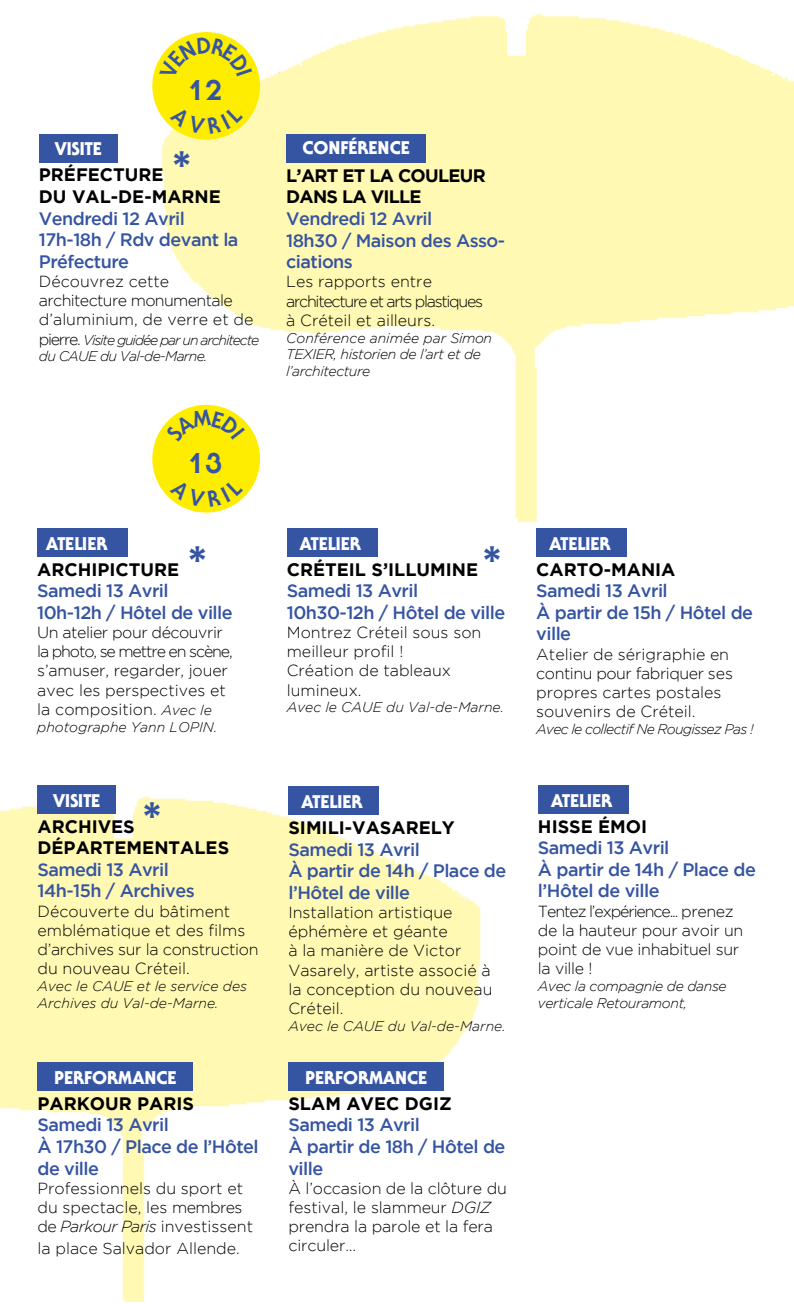
<style>
.page{position:relative;width:794px;height:1304px;background:#fff}
.page>*{position:absolute;margin:0;border:0;box-sizing:border-box;transform-origin:0 0}
.t1{font:700 48px "Gotham";color:#3554a2}
.t2{font:800 28px "Serif Gothic";color:#3554a2}
.t3{font:500 18px/21.6px "Gotham";letter-spacing:-.03em;color:#3554a1}
.t4{font:700 18px/21.6px "Gotham";color:#000}
.t5{font:800 18px "Serif Gothic";color:#fff}
.t6{font:700 18px/21.6px "Gotham";letter-spacing:-.04em;color:#000}
.t7{font:300 16px/19.2px "Gotham";color:#000}
.t8{font:300 16px/19.2px "Gotham";letter-spacing:-.02em;color:#000}
.t9{font:italic 300 14px/16.8px "Gotham";color:#000}
.t10{font:italic 300 14px/16.8px "Gotham";letter-spacing:-.025em;color:#000}
.t11{font:italic 300 14px/16.8px "Gotham";letter-spacing:-.08em;color:#000}
.t12{font:italic 300 14px "Gotham";letter-spacing:-.05em;color:#000}
.s1{font-style:normal;font-size:16px}
.s2{font-style:italic;font-size:14px}
.s3{font-style:italic}
</style>
<div class="page">
<img style="left:0;top:785px;width:629px;height:516px">
<img style="left:152px;top:14px;width:642px;height:507px">
<div style="left:152px;top:32px;width:108px;height:108px;background:#ffed00;border-radius:50%"></div>
<div style="left:39px;top:134px;width:79px;height:29px;background:#3554a2"></div>
<div style="left:286px;top:134px;width:140px;height:29px;background:#3554a2"></div>
<div style="left:152px;top:405px;width:108px;height:108px;background:#ffed00;border-radius:50%"></div>
<div style="left:37px;top:528px;width:91px;height:29px;background:#3554a2"></div>
<div style="left:536px;top:528px;width:91px;height:29px;background:#3554a2"></div>
<div style="left:288px;top:787px;width:91px;height:28px;background:#3554a2"></div>
<div style="left:287px;top:528px;width:90px;height:29px;background:#3554a2"></div>
<div style="left:538px;top:785px;width:90px;height:29px;background:#3554a2"></div>
<div style="left:37px;top:1063px;width:156px;height:28px;background:#3554a2"></div>
<div style="left:288px;top:1063px;width:156px;height:28px;background:#3554a2"></div>
<div style="left:37px;top:785px;width:79px;height:29px;background:#3554a2"></div>
<svg style="left:159px;top:37px;width:93px;height:23px"></svg>
<svg style="left:170px;top:125px;width:73px;height:10px"></svg>
<svg style="left:166px;top:410px;width:79px;height:13px"></svg>
<svg style="left:170px;top:498px;width:73px;height:9px"></svg>
<h2 class="t2" style="left:188px;top:73px;width:36px">12</h2>
<p class="t5" style="left:55px;top:138px;width:48px">VISITE</p>
<p class="t4" style="left:39px;top:164px;width:183px">PRÉFECTURE<br>DU VAL-DE-MARNE</p>
<p class="t3" style="left:39px;top:207px;width:201px">Vendredi 12 Avril<br>17h-18h / Rdv devant la<br>Préfecture</p>
<p class="t7" style="left:39px;top:271px;width:216px">Découvrez cette architecture monumentale d’aluminium, de verre et de</p>
<p class="t11" style="left:39px;top:331px;width:222px"><span class="s1">pierre.</span> Visite guidée par un architecte du CAUE du Val-de-Marne.</p>
<h1 class="t1" style="left:171px;top:140px;width:22px">*</h1>
<p class="t5" style="left:303px;top:137px;width:108px">CONFÉRENCE</p>
<p class="t6" style="left:286px;top:164px;width:201px">L’ART ET LA COULEUR<br>DANS LA VILLE</p>
<p class="t3" style="left:286px;top:207px;width:220px">Vendredi 12 Avril<br>18h30 / Maison des Asso&shy;ciations</p>
<p class="t7" style="left:286px;top:272px;width:198px">Les rapports entre architecture et arts plastiques à Créteil et ailleurs.</p>
<p class="t10" style="left:286px;top:329px;width:207px">Conférence animée par Simon<br>TEXIER, historien de l’art et de l’architecture</p>
<h2 class="t2" style="left:188px;top:446px;width:36px">13</h2>
<p class="t5" style="left:46px;top:532px;width:63px">ATELIER</p>
<p class="t5" style="left:300px;top:532px;width:63px">ATELIER</p>
<h1 class="t1" style="left:187px;top:535px;width:22px">*</h1>
<h1 class="t1" style="left:482px;top:535px;width:22px">*</h1>
<p class="t4" style="left:287px;top:558px;width:193px">CRÉTEIL S’ILLUMINE</p>
<p class="t3" style="left:287px;top:580px;width:220px">Samedi 13 Avril<br>10h30-12h / Hôtel de ville</p>
<p class="t7" style="left:287px;top:622px;width:196px">Montrez Créteil sous son meilleur profil !<br>Création de tableaux lumineux.</p>
<p class="t9" style="left:287px;top:699px;width:219px">Avec le CAUE du Val-de-Marne.</p>
<p class="t4" style="left:37px;top:558px;width:143px">ARCHIPICTURE</p>
<p class="t3" style="left:37px;top:580px;width:197px">Samedi 13 Avril<br>10h-12h / Hôtel de ville</p>
<p class="t7" style="left:37px;top:622px;width:197px">Un atelier pour découvrir la photo, se mettre en scène, s’amuser, regarder, jouer avec les perspectives et la composition. <span class="s2">Avec le</span></p>
<p class="t9" style="left:37px;top:718px;width:181px">photographe Yann LOPIN.</p>
<p class="t5" style="left:53px;top:789px;width:48px">VISITE</p>
<p class="t4" style="left:37px;top:815px;width:193px">ARCHIVES<br>DÉPARTEMENTALES</p>
<p class="t3" style="left:37px;top:858px;width:159px">Samedi 13 Avril<br>14h-15h / Archives</p>
<p class="t7" style="left:37px;top:901px;width:223px">Découverte du bâtiment emblématique et des films d’archives sur la construction du nouveau Créteil.</p>
<p class="t9" style="left:37px;top:978px;width:211px">Avec le CAUE et le service des<br>Archives du Val-de-Marne.</p>
<h1 class="t1" style="left:142px;top:791px;width:22px">*</h1>
<p class="t5" style="left:301px;top:791px;width:63px">ATELIER</p>
<p class="t4" style="left:288px;top:816px;width:168px">SIMILI-VASARELY</p>
<p class="t3" style="left:288px;top:838px;width:219px">Samedi 13 Avril<br>À partir de 14h / Place de l’Hôtel de ville</p>
<p class="t7" style="left:288px;top:902px;width:206px">Installation artistique éphémère et géante<br>à la manière de Victor<br>Vasarely, artiste associé à la conception du nouveau<br>Créteil.</p>
<p class="t9" style="left:288px;top:1017px;width:219px">Avec le CAUE du Val-de-Marne.</p>
<p class="t5" style="left:54px;top:1066px;width:124px">PERFORMANCE</p>
<p class="t5" style="left:305px;top:1066px;width:124px">PERFORMANCE</p>
<p class="t4" style="left:37px;top:1092px;width:158px">PARKOUR PARIS</p>
<p class="t3" style="left:37px;top:1114px;width:223px">Samedi 13 Avril<br>À 17h30 / Place de l’Hôtel de ville</p>
<p class="t7" style="left:37px;top:1178px;width:217px">Professionnels du sport et du spectacle, les membres de <span class="s3">Parkour Paris</span> investissent</p>
<p class="t7" style="left:37px;top:1238px;width:204px">la place Salvador Allende.</p>
<p class="t4" style="left:288px;top:1092px;width:165px">SLAM AVEC DGIZ</p>
<p class="t3" style="left:288px;top:1114px;width:218px">Samedi 13 Avril<br>À partir de 18h / Hôtel de ville</p>
<p class="t7" style="left:288px;top:1178px;width:220px">À l’occasion de la clôture du festival, le slammeur <span class="s3">DGIZ </span>prendra la parole et la fera circuler...</p>
<p class="t5" style="left:549px;top:532px;width:63px">ATELIER</p>
<p class="t4" style="left:536px;top:558px;width:141px">CARTO-MANIA</p>
<p class="t3" style="left:536px;top:580px;width:218px">Samedi 13 Avril<br>À partir de 15h / Hôtel de ville</p>
<p class="t7" style="left:536px;top:644px;width:198px">Atelier de sérigraphie en continu pour fabriquer ses propres cartes postales souvenirs de Créteil.</p>
<p class="t12" style="left:536px;top:721px;width:219px">Avec le collectif Ne Rougissez Pas !</p>
<p class="t5" style="left:551px;top:789px;width:63px">ATELIER</p>
<p class="t4" style="left:538px;top:815px;width:111px">HISSE ÉMOI</p>
<p class="t3" style="left:538px;top:837px;width:219px">Samedi 13 Avril<br>À partir de 14h / Place de l’Hôtel de ville</p>
<p class="t8" style="left:538px;top:901px;width:207px">Tentez l’expérience... prenez de la hauteur pour avoir un point de vue inhabituel sur la ville !</p>
<p class="t10" style="left:538px;top:978px;width:190px">Avec la compagnie de danse verticale Retouramont,</p>
</div>
